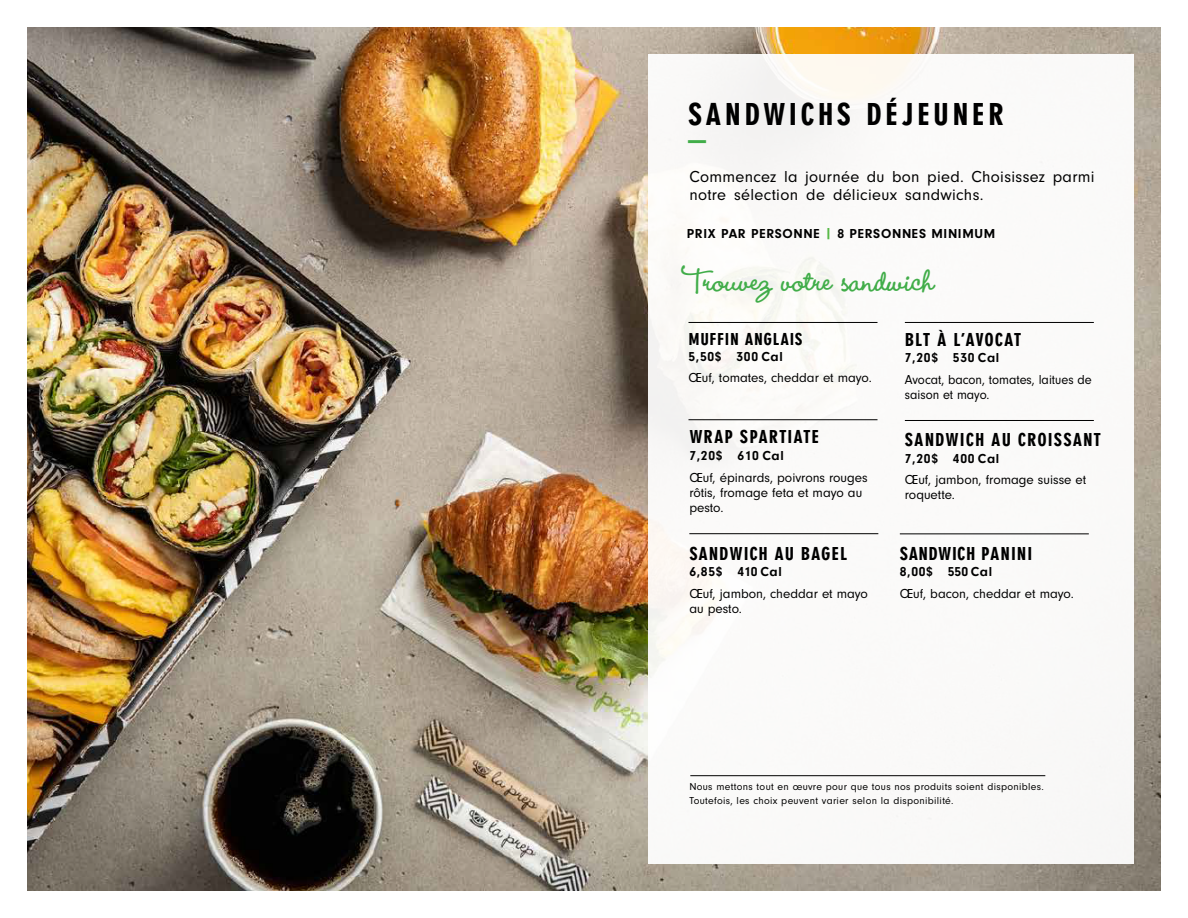
<style>
.page{position:relative;width:1188px;height:918px;background:#fff}
.page>*{position:absolute;margin:0;border:0;box-sizing:border-box;transform-origin:0 0}
.t1{font:700 37.5px "Wendy LP";color:#41ad49}
.t2{font:900 36px "Neuzeit Gro Ext";color:#41ad49}
.t3{font:900 33px "Neuzeit Gro Ext";letter-spacing:.1em;color:#000}
.t4{font:900 19.5px "Neuzeit Gro Ext";letter-spacing:.05em;color:#000}
.t5{font:900 19.5px "Neuzeit Gro Ext";letter-spacing:.02em;color:#000}
.t6{font:900 18px "Neuzeit Gro Ext";letter-spacing:.035em;color:#000}
.t7{font:16.5px/18px "Neuzeit Gro";letter-spacing:.02em;color:#000}
.t8{font:13.5px/15px "Neuzeit Gro";color:#000}
.t9{font:700 13.5px "Neuzeit Gro";letter-spacing:.05em;color:#000}
.t10{font:13.5px/15px "Neuzeit Gro";color:#000;scale:.95 1}
.t11{font:10.5px/13.5px "Neuzeit Gro";letter-spacing:.03em;color:#000}
.s1{color:#58b947}
</style>
<div class="page">
<img style="left:27px;top:27px;width:1134px;height:864px">
<div style="left:648px;top:54px;width:486px;height:810px;background:#fff"></div>
<hr style="left:688px;top:322px;width:190px;height:1px;background:#000">
<hr style="left:688px;top:419px;width:190px;height:1px;background:#000">
<hr style="left:689px;top:533px;width:189px;height:1px;background:#000">
<hr style="left:900px;top:533px;width:189px;height:1px;background:#000">
<hr style="left:905px;top:420px;width:189px;height:1px;background:#000">
<hr style="left:905px;top:322px;width:189px;height:1px;background:#000">
<hr style="left:690px;top:775px;width:355px;height:1px;background:#000">
<h3 class="t3" style="left:688px;top:96px;width:318px">SANDWICHS DÉJEUNER</h3>
<h2 class="t2" style="left:688px;top:107px;width:19px">_</h2>
<p class="t7" style="left:689px;top:168px;width:407px">Commencez la journée du bon pied. Choisissez parmi notre sélection de délicieux sandwichs.</p>
<p class="t9" style="left:687px;top:226px;width:310px">PRIX PAR PERSONNE <span class="s1">|</span> 8 PERSONNES MINIMUM</p>
<h1 class="t1" style="left:685px;top:258px;width:251px">Trouvez votre sandwich</h1>
<h3 class="t6" style="left:688px;top:330px;width:116px">MUFFIN ANGLAIS</h3>
<p class="t9" style="left:688px;top:349px;width:96px">5,50$ 300 Cal</p>
<p class="t8" style="left:688px;top:371px;width:185px">Œuf, tomates, cheddar et mayo.</p>
<h3 class="t4" style="left:905px;top:329px;width:118px">BLT À L’AVOCAT</h3>
<p class="t9" style="left:905px;top:350px;width:96px">7,20$ 530 Cal</p>
<p class="t10" style="left:905px;top:372px;width:198px">Avocat, bacon, tomates, laitues de saison et mayo.</p>
<h3 class="t4" style="left:689px;top:426px;width:131px">WRAP SPARTIATE</h3>
<p class="t9" style="left:689px;top:448px;width:96px">7,20$ 610 Cal</p>
<h3 class="t4" style="left:905px;top:429px;width:198px">SANDWICH AU CROISSANT</h3>
<p class="t9" style="left:905px;top:451px;width:96px">7,20$ 400 Cal</p>
<p class="t8" style="left:689px;top:470px;width:180px">Œuf, épinards, poivrons rouges rôtis, fromage feta et mayo au pesto.</p>
<p class="t8" style="left:905px;top:472px;width:183px">Œuf, jambon, fromage suisse et roquette.</p>
<h3 class="t4" style="left:689px;top:543px;width:160px">SANDWICH AU BAGEL</h3>
<p class="t9" style="left:689px;top:564px;width:94px">6,85$ 410 Cal</p>
<h3 class="t5" style="left:900px;top:543px;width:134px">SANDWICH PANINI</h3>
<p class="t9" style="left:900px;top:564px;width:94px">8,00$ 550 Cal</p>
<p class="t8" style="left:689px;top:586px;width:180px">Œuf, jambon, cheddar et mayo au pesto.</p>
<p class="t8" style="left:900px;top:586px;width:176px">Œuf, bacon, cheddar et mayo.</p>
<p class="t11" style="left:689px;top:780px;width:356px">Nous mettons tout en œuvre pour que tous nos produits soient disponibles.<br>Toutefois, les choix peuvent varier selon la disponibilité.</p>
</div>
